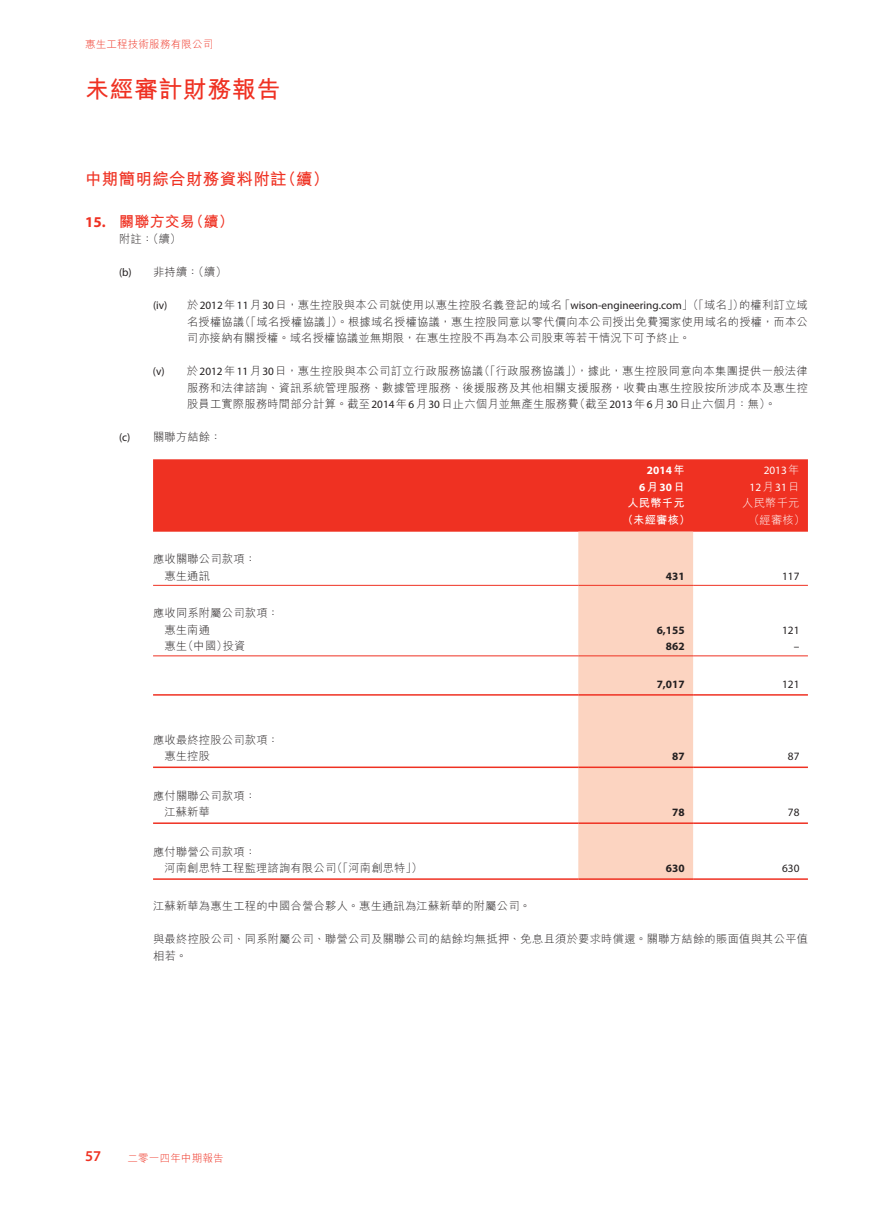
<style>
.page{position:relative;width:893px;height:1212px;background:#fff}
.page>*{position:absolute;margin:0;border:0;box-sizing:border-box;transform-origin:0 0}
.t1{font:700 24px "M Hei HK";letter-spacing:.02em;color:#ef3122}
.t2{font:700 16.5px "M Hei HK";letter-spacing:.02em;color:#ef3122}
.t3{font:700 15px "M Hei HK";letter-spacing:.02em;color:#ef3122}
.t4{font:700 15px "Myriad Pro";color:#ef3122}
.t5{font:600 15px "Myriad Pro";color:#ef3122}
.t6{font:300 11.25px/16.5px "M Hei HK";letter-spacing:.02em;color:#231f20}
.t7{font:11.25px "Myriad Pro";color:#231f20}
.t8{font:700 11.25px "Myriad Pro";color:#231f20}
.t9{font:11.25px/16.5px "Myriad Pro";color:#fff;text-align:right}
.t10{font:700 11.25px "M Hei HK";letter-spacing:.02em;color:#fff}
.t11{font:700 11.25px/16.5px "Myriad Pro";color:#fff;text-align:right}
.t12{font:300 11.25px "M Hei HK";letter-spacing:.02em;color:#fff}
.t13{font:300 10.5px "M Hei HK";letter-spacing:.02em;color:#ef3122}
.s1{font-family:"M Hei HK";font-weight:300}
.s2{font-family:"Myriad Pro";font-weight:400}
.s3{font-family:"M Hei HK"}
</style>
<div class="page">
<div style="left:153px;top:459px;width:655px;height:73px;background:#ef3122"></div>
<div style="left:578px;top:532px;width:115px;height:346px;background:#fcd4c1"></div>
<hr style="left:153px;top:585px;width:425px;height:1px;background:#ef3122">
<hr style="left:578px;top:585px;width:115px;height:1px;background:#ef3122">
<hr style="left:693px;top:585px;width:115px;height:1px;background:#ef3122">
<hr style="left:153px;top:655px;width:425px;height:1px;background:#ef3122">
<hr style="left:578px;top:655px;width:115px;height:1px;background:#ef3122">
<hr style="left:693px;top:655px;width:115px;height:1px;background:#ef3122">
<hr style="left:153px;top:694px;width:425px;height:2px;background:#ef3122">
<hr style="left:578px;top:694px;width:115px;height:2px;background:#ef3122">
<hr style="left:693px;top:694px;width:115px;height:2px;background:#ef3122">
<hr style="left:153px;top:766px;width:425px;height:2px;background:#ef3122">
<hr style="left:578px;top:766px;width:115px;height:2px;background:#ef3122">
<hr style="left:693px;top:766px;width:115px;height:2px;background:#ef3122">
<hr style="left:153px;top:822px;width:425px;height:2px;background:#ef3122">
<hr style="left:578px;top:822px;width:115px;height:2px;background:#ef3122">
<hr style="left:693px;top:822px;width:115px;height:2px;background:#ef3122">
<hr style="left:153px;top:878px;width:425px;height:2px;background:#ef3122">
<hr style="left:578px;top:878px;width:115px;height:2px;background:#ef3122">
<hr style="left:693px;top:878px;width:115px;height:2px;background:#ef3122">
<p class="t13" style="left:85px;top:39px;width:130px">惠生工程技術服務有限公司</p>
<h1 class="t1" style="left:85px;top:72px;width:197px">未經審計財務報告</h1>
<h2 class="t2" style="left:85px;top:167px;width:203px">中期簡明綜合財務資料附註</h2>
<h3 class="t3" style="left:189px;top:210px;width:46px">（續(</h3>
<h2 class="t2" style="left:280px;top:167px;width:51px">（續(</h2>
<h3 class="t3" style="left:119px;top:210px;width:78px">關聯方交易</h3>
<h3 class="t4" style="left:85px;top:212px;width:22px">15.</h3>
<p class="t6" style="left:119px;top:231px;width:64px">附註（：續(</p>
<p class="t6" style="left:153px;top:264px;width:75px">非持續（：續(</p>
<p class="t7" style="left:119px;top:266px;width:14px">)b(</p>
<p class="t7" style="left:119px;top:431px;width:13px">)c(</p>
<p class="t7" style="left:153px;top:299px;width:16px">i v( )</p>
<p class="t7" style="left:153px;top:365px;width:13px">)v(</p>
<p class="t7" style="left:559px;top:299px;width:186px"><span class="s1">「</span>wison-engineering.com<span class="s1">」（「域名」）</span></p>
<p class="t6" style="left:187px;top:297px;width:376px">於<span class="s2">2012</span>年<span class="s2">11</span>月<span class="s2">30</span>日，惠生控股與本公司就使用以惠生控股名義登記的域名</p>
<p class="t6" style="left:739px;top:297px;width:70px">的權利訂立域</p>
<p class="t6" style="left:240px;top:313px;width:570px">（「域名授權協議」）。根據域名授權協議，惠生控股同意以零代價向本公司授出免費獨家使用域名的授權，而本公</p>
<p class="t6" style="left:187px;top:313px;width:505px">名授權協議<br>司亦接納有關授權。域名授權協議並無期限，在惠生控股不再為本公司股東等若干情況下可予終止。</p>
<p class="t6" style="left:577px;top:363px;width:233px">，據此，惠生控股同意向本集團提供一般法律</p>
<p class="t6" style="left:479px;top:363px;width:105px">（「行政服務協議」）</p>
<p class="t6" style="left:187px;top:363px;width:298px">於<span class="s2">2012</span>年<span class="s2">11</span>月<span class="s2">30</span>日，惠生控股與本公司訂立行政服務協議</p>
<p class="t6" style="left:574px;top:379px;width:235px;text-indent:-387px">服務和法律諮詢、資訊系統管理服務、數據管理服務、後援服務及其他相關支援服務，收費由惠生控股按所涉成本及惠生控（截至<span class="s2">2013</span>年<span class="s2">6</span>月<span class="s2">30</span>日止六個月：無。(</p>
<p class="t6" style="left:187px;top:396px;width:393px">股員工實際服務時間部分計算。截至<span class="s2">2014</span>年<span class="s2">6</span>月<span class="s2">30</span>日止六個月並無產生服務費</p>
<p class="t6" style="left:153px;top:429px;width:70px">關聯方結餘：</p>
<p class="t11" style="left:639px;top:462px;width:47px">2014<span class="s3">年<br></span>6<span class="s3">月</span>30<span class="s3">日</span></p>
<p class="t9" style="left:750px;top:462px;width:51px">2013<span class="s1">年<br></span>12<span class="s1">月</span>31<span class="s1">日</span></p>
<p class="t12" style="left:742px;top:497px;width:59px">人民幣千元</p>
<p class="t10" style="left:627px;top:495px;width:59px">人民幣千元</p>
<p class="t10" style="left:622px;top:512px;width:70px">（未經審核）</p>
<p class="t12" style="left:748px;top:514px;width:58px">（經審核(</p>
<p class="t6" style="left:153px;top:551px;width:104px">應收關聯公司款項：</p>
<p class="t6" style="left:164px;top:567px;width:47px">惠生通訊</p>
<p class="t6" style="left:153px;top:605px;width:127px">應收同系附屬公司款項：</p>
<p class="t8" style="left:666px;top:569px;width:20px">431</p>
<p class="t7" style="left:782px;top:569px;width:19px">117</p>
<p class="t6" style="left:164px;top:621px;width:47px">惠生南通</p>
<p class="t8" style="left:657px;top:623px;width:29px">6,155</p>
<p class="t7" style="left:782px;top:623px;width:19px">121</p>
<p class="t6" style="left:182px;top:638px;width:47px">（中國）</p>
<p class="t6" style="left:223px;top:638px;width:24px">投資</p>
<p class="t6" style="left:164px;top:638px;width:24px">惠生</p>
<p class="t8" style="left:666px;top:639px;width:20px">862</p>
<p class="t7" style="left:794px;top:640px;width:7px">–</p>
<p class="t8" style="left:657px;top:677px;width:29px">7,017</p>
<p class="t7" style="left:782px;top:677px;width:19px">121</p>
<p class="t6" style="left:153px;top:731px;width:127px">應收最終控股公司款項：</p>
<p class="t6" style="left:164px;top:748px;width:47px">惠生控股</p>
<p class="t6" style="left:153px;top:787px;width:104px">應付關聯公司款項：</p>
<p class="t8" style="left:672px;top:749px;width:14px">87</p>
<p class="t7" style="left:788px;top:749px;width:13px">87</p>
<p class="t6" style="left:164px;top:803px;width:47px">江蘇新華</p>
<p class="t6" style="left:153px;top:843px;width:104px">應付聯營公司款項：</p>
<p class="t8" style="left:672px;top:805px;width:14px">78</p>
<p class="t7" style="left:788px;top:805px;width:13px">78</p>
<p class="t6" style="left:331px;top:859px;width:92px">（「河南創思特 (「</p>
<p class="t6" style="left:164px;top:859px;width:173px">河南創思特工程監理諮詢有限公司</p>
<p class="t6" style="left:153px;top:897px;width:379px">江蘇新華為惠生工程的中國合營合夥人。惠生通訊為江蘇新華的附屬公司。</p>
<p class="t6" style="left:153px;top:930px;width:656px">與最終控股公司、同系附屬公司、聯營公司及關聯公司的結餘均無抵押、免息且須於要求時償還。關聯方結餘的賬面值與其公平值相若。</p>
<p class="t8" style="left:666px;top:861px;width:20px">630</p>
<p class="t7" style="left:782px;top:861px;width:19px">630</p>
<h3 class="t5" style="left:85px;top:1147px;width:18px">57</h3>
<p class="t13" style="left:128px;top:1152px;width:98px">二零一四年中期報告</p>
</div>
